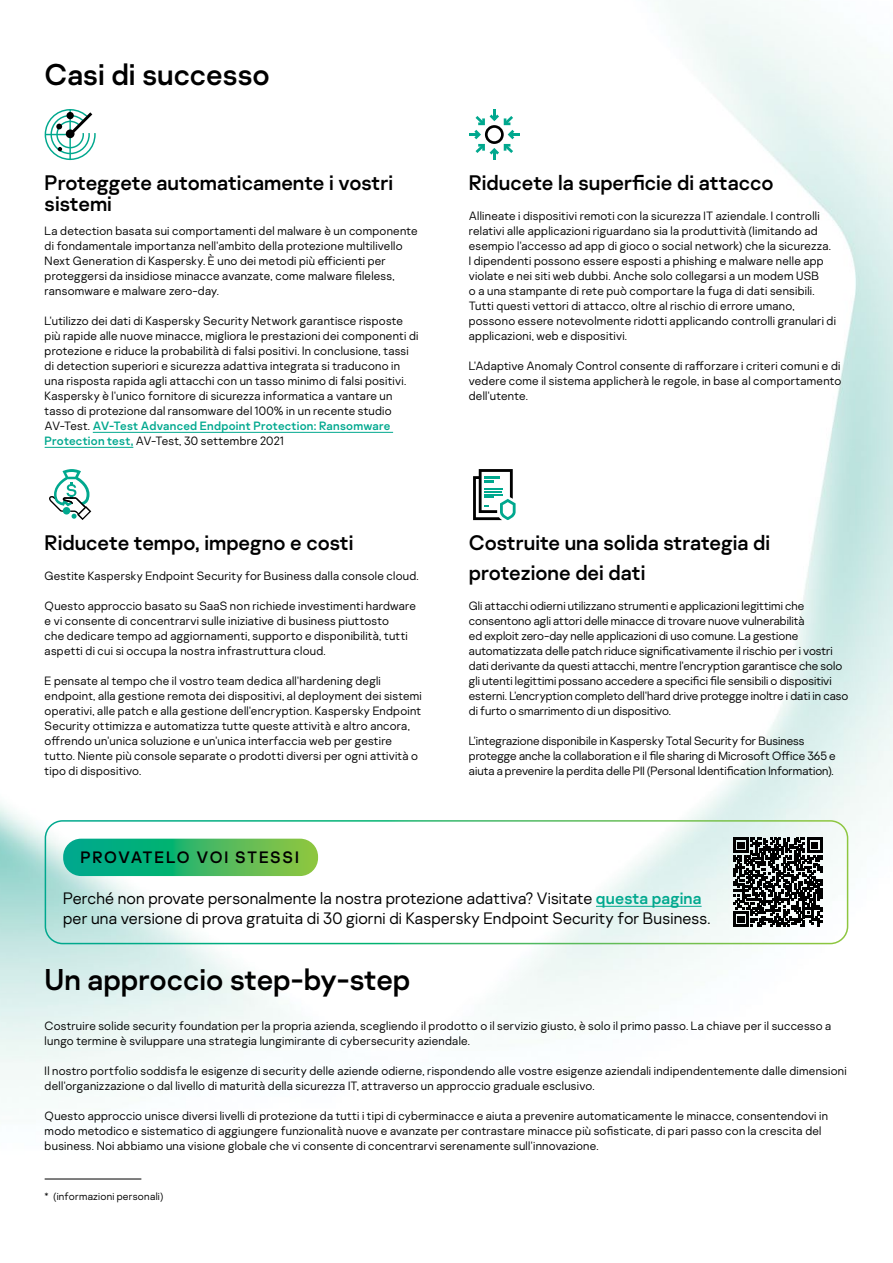
<style>
.page{position:relative;width:893px;height:1263px;background:#fff}
.page>*{position:absolute;margin:0;border:0;box-sizing:border-box;transform-origin:0 0}
.t1{font:30px "Kaspersky Sans";color:#000}
.Body{font:21px/21px "Kaspersky Sans";color:#000}
.Body-2{font:300 16.5px/19.5px "Kaspersky Sans";letter-spacing:.01em;color:#000}
.Body-3{font:16.5px "Kaspersky Sans";letter-spacing:.095em;color:#000}
.Body-4{font:300 12px/15px "Kaspersky Sans";letter-spacing:.02em;color:#000}
.Reference{font:300 10.5px "Kaspersky Sans";letter-spacing:.025em;color:#000}
.s1{font-weight:400;color:#00a88e}
</style>
<div class="page">
<img style="left:0;top:0;width:893px;height:1180px">
<hr style="left:93px;top:432px;width:300px;height:1px;background:#00a88e">
<hr style="left:45px;top:447px;width:88px;height:1px;background:#00a88e">
<svg style="left:45px;top:109px;width:51px;height:51px"></svg>
<svg style="left:469px;top:109px;width:51px;height:51px"></svg>
<svg style="left:49px;top:469px;width:42px;height:51px"></svg>
<svg style="left:473px;top:469px;width:43px;height:51px"></svg>
<hr style="left:45px;top:1178px;width:96px;height:1px;background:#000">
<hr style="left:596px;top:906px;width:106px;height:1px;background:#00a88e">
<svg style="left:63px;top:839px;width:255px;height:37px;background:#3ab76c"></svg>
<div style="left:45px;top:820px;width:803px;height:124px;border:2px solid #fff;border-radius:17px"></div>
<svg style="left:733px;top:838px;width:89px;height:89px"></svg>
<h3 class="t1" style="left:45px;top:56px;width:227px">Casi di successo</h3>
<p class="Body" style="left:45px;top:172px;width:350px">Proteggete automaticamente i vostri sistemi</p>
<p class="Body-4" style="left:45px;top:223px;width:375px">La detection basata sui comportamenti del malware è un componente di fondamentale importanza nell'ambito della protezione multilivello Next Generation di Kaspersky. È uno dei metodi più efficienti per proteggersi da insidiose minacce avanzate, come malware fileless, ransomware e malware zero-day.</p>
<p class="Body-4" style="left:45px;top:313px;width:375px">L'utilizzo dei dati di Kaspersky Security Network garantisce risposte più rapide alle nuove minacce, migliora le prestazioni dei componenti di protezione e riduce la probabilità di falsi positivi. In conclusione, tassi di detection superiori e sicurezza adattiva integrata si traducono in una risposta rapida agli attacchi con un tasso minimo di falsi positivi.<br>Kaspersky è l'unico fornitore di sicurezza informatica a vantare un tasso di protezione dal ransomware del 100% in un recente studio AV-Test. <span class="s1">AV-Test Advanced Endpoint Protection: Ransomware Protection test,</span> AV-Test, 30 settembre 2021</p>
<p class="Body" style="left:45px;top:532px;width:310px">Riducete tempo, impegno e costi</p>
<p class="Body-4" style="left:45px;top:568px;width:376px">Gestite Kaspersky Endpoint Security for Business dalla console cloud.</p>
<p class="Body-4" style="left:45px;top:598px;width:373px">Questo approccio basato su SaaS non richiede investimenti hardware e vi consente di concentrarvi sulle iniziative di business piuttosto<br>che dedicare tempo ad aggiornamenti, supporto e disponibilità, tutti aspetti di cui si occupa la nostra infrastruttura cloud.</p>
<p class="Body-4" style="left:45px;top:673px;width:379px">E pensate al tempo che il vostro team dedica all'hardening degli endpoint, alla gestione remota dei dispositivi, al deployment dei sistemi operativi, alle patch e alla gestione dell'encryption. Kaspersky Endpoint Security ottimizza e automatizza tutte queste attività e altro ancora, offrendo un'unica soluzione e un'unica interfaccia web per gestire tutto. Niente più console separate o prodotti diversi per ogni attività o tipo di dispositivo.</p>
<p class="Body" style="left:469px;top:172px;width:306px">Riducete la superficie di attacco</p>
<p class="Body-4" style="left:469px;top:208px;width:369px">Allineate i dispositivi remoti con la sicurezza IT aziendale. I controlli relativi alle applicazioni riguardano sia la produttività (limitando ad esempio l'accesso ad app di gioco o social network) che la sicurezza.<br>I dipendenti possono essere esposti a phishing e malware nelle app violate e nei siti web dubbi. Anche solo collegarsi a un modem USB<br>o a una stampante di rete può comportare la fuga di dati sensibili.<br>Tutti questi vettori di attacco, oltre al rischio di errore umano, possono essere notevolmente ridotti applicando controlli granulari di applicazioni, web e dispositivi.</p>
<p class="Body-4" style="left:469px;top:358px;width:374px;text-align:justify">L'Adaptive Anomaly Control consente di rafforzare i criteri comuni e di vedere come il sistema applicherà le regole, in base al comportamento dell'utente.</p>
<p class="Body" style="left:469px;top:528px;width:303px;line-height:30px">Costruite una solida strategia di protezione dei dati</p>
<p class="Body-4" style="left:469px;top:598px;width:381px">Gli attacchi odierni utilizzano strumenti e applicazioni legittimi che consentono agli attori delle minacce di trovare nuove vulnerabilità<br>ed exploit zero-day nelle applicazioni di uso comune. La gestione automatizzata delle patch riduce significativamente il rischio per i vostri dati derivante da questi attacchi, mentre l'encryption garantisce che solo gli utenti legittimi possano accedere a specifici file sensibili o dispositivi esterni. L'encryption completo dell'hard drive protegge inoltre i dati in caso di furto o smarrimento di un dispositivo.</p>
<p class="Body-4" style="left:469px;top:733px;width:368px">L'integrazione disponibile in Kaspersky Total Security for Business protegge anche la collaboration e il file sharing di Microsoft Office 365 e aiuta a prevenire la perdita delle PII (Personal Identification Information).</p>
<p class="Body-3" style="left:80px;top:847px;width:220px">PROVATELO VOI STESSI</p>
<p class="Body-2" style="left:63px;top:888px;width:649px">Perché non provate personalmente la nostra protezione adattiva? Visitate <span class="s1">questa pagina </span>per una versione di prova gratuita di 30 giorni di Kaspersky Endpoint Security for Business.</p>
<h3 class="t1" style="left:45px;top:961px;width:367px">Un approccio step-by-step</h3>
<p class="Body-4" style="left:45px;top:1018px;width:788px">Costruire solide security foundation per la propria azienda, scegliendo il prodotto o il servizio giusto, è solo il primo passo. La chiave per il successo a lungo termine è sviluppare una strategia lungimirante di cybersecurity aziendale.</p>
<p class="Body-4" style="left:45px;top:1063px;width:803px">Il nostro portfolio soddisfa le esigenze di security delle aziende odierne, rispondendo alle vostre esigenze aziendali indipendentemente dalle dimensioni dell'organizzazione o dal livello di maturità della sicurezza IT, attraverso un approccio graduale esclusivo.</p>
<p class="Body-4" style="left:45px;top:1108px;width:785px">Questo approccio unisce diversi livelli di protezione da tutti i tipi di cyberminacce e aiuta a prevenire automaticamente le minacce, consentendovi in modo metodico e sistematico di aggiungere funzionalità nuove e avanzate per contrastare minacce più sofisticate, di pari passo con la crescita del business. Noi abbiamo una visione globale che vi consente di concentrarvi serenamente sull'innovazione.</p>
<p class="Reference" style="left:45px;top:1190px;width:120px">* (informazioni personali)</p>
</div>
